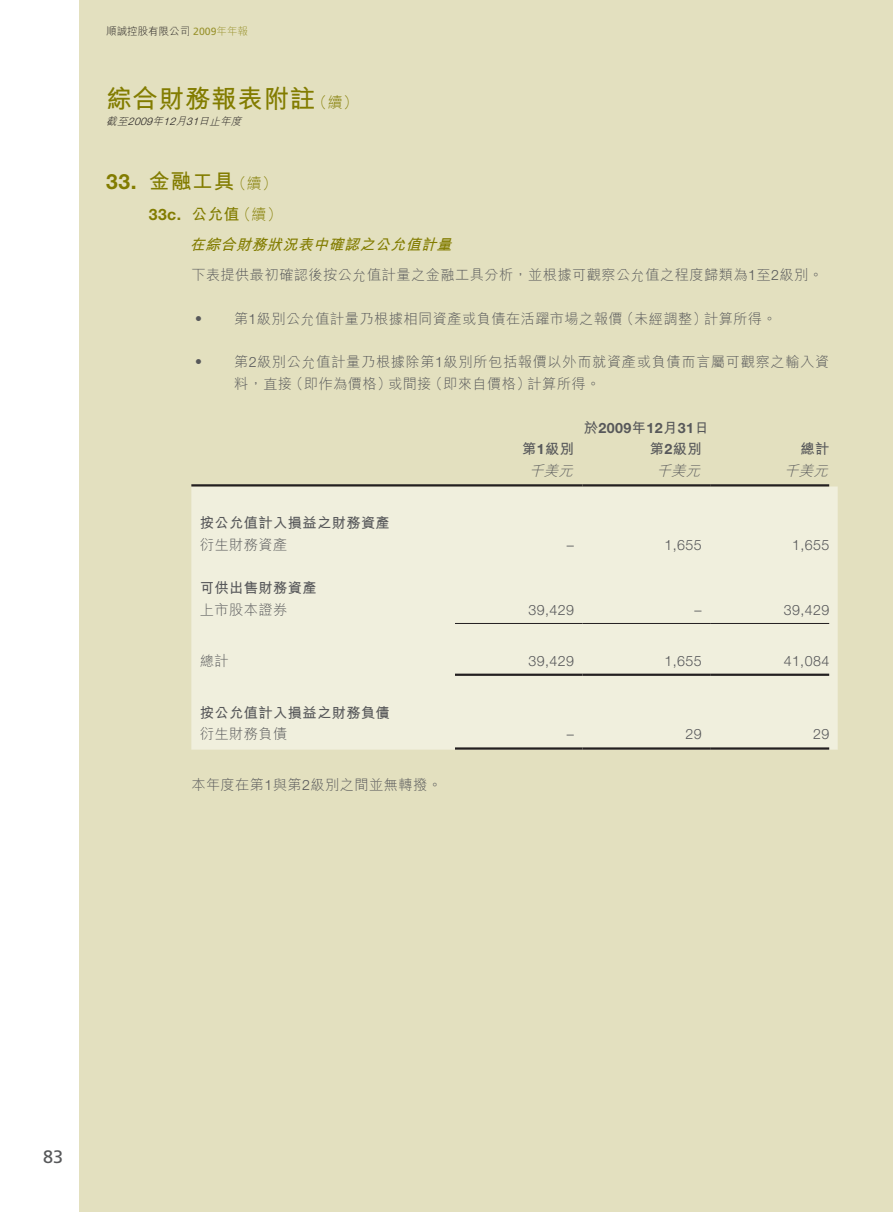
<style>
.page{position:relative;width:893px;height:1212px;background:#fff}
.page>*{position:absolute;margin:0;border:0;box-sizing:border-box;transform-origin:0 0}
.t1{font:700 25.5px "M Hei HK";letter-spacing:.03em;color:#827c00}
.t2{font:700 21px "M Hei HK";color:#827c00}
.t3{font:700 21px "Helvetica Neue LT Std";color:#827c00}
.t4{font:18px "Frutiger LT Std";color:#57585a}
.t5{font:700 15.75px "Helvetica Neue LT Std";color:#827c00}
.t6{font:700 15.75px "M Hei HK";color:#827c00}
.t7{font:italic 700 15px "M Hei HK";color:#827c00}
.t8{font:300 15px "M Hei HK";color:#827c00}
.t9{font:300 14.25px "M Hei HK";letter-spacing:.03em;color:#57585a}
.t10{font:300 14.25px "Helvetica Neue LT Std";letter-spacing:.03em;color:#57585a}
.t11{font:700 14.25px "M Hei HK";letter-spacing:.03em;color:#57585a}
.t12{font:700 14.25px "Helvetica Neue LT Std";letter-spacing:.03em;color:#57585a}
.t13{font:italic 300 14.25px "M Hei HK";color:#57585a}
.t14{font:300 10.5px "M Hei HK";color:#231f20}
.t15{font:italic 300 10.5px "M Hei HK";color:#231f20}
.t16{font:italic 300 10.5px "Helvetica Neue LT Std";color:#231f20}
.s1{font-family:"Frutiger LT Std";font-weight:400;color:#9a9430}
.s2{color:#9a9430}
.s3{font-family:"Helvetica Neue LT Std"}
.s4{font-family:"M Hei HK"}
</style>
<div class="page">
<div style="left:79px;top:0;width:814px;height:1212px;background:#e3e0bf"></div>
<div style="left:191px;top:486px;width:647px;height:264px;background:#f0efdd"></div>
<hr style="left:191px;top:484px;width:264px;height:2px;background:#231f20">
<hr style="left:455px;top:484px;width:128px;height:2px;background:#231f20">
<hr style="left:583px;top:484px;width:127px;height:2px;background:#231f20">
<hr style="left:710px;top:484px;width:119px;height:2px;background:#231f20">
<hr style="left:455px;top:623px;width:128px;height:1px;background:#231f20">
<hr style="left:583px;top:623px;width:127px;height:1px;background:#231f20">
<hr style="left:710px;top:623px;width:119px;height:1px;background:#231f20">
<hr style="left:455px;top:674px;width:128px;height:2px;background:#231f20">
<hr style="left:583px;top:674px;width:127px;height:2px;background:#231f20">
<hr style="left:710px;top:674px;width:119px;height:2px;background:#231f20">
<hr style="left:455px;top:747px;width:128px;height:3px;background:#231f20">
<hr style="left:583px;top:747px;width:127px;height:3px;background:#231f20">
<hr style="left:710px;top:747px;width:119px;height:3px;background:#231f20">
<p class="t14" style="left:106px;top:24px;width:143px">順誠控股有限公司 <span class="s1">2009</span><span class="s2">年年報</span></p>
<h1 class="t1" style="left:106px;top:80px;width:210px">綜合財務報表附註</h1>
<p class="t8" style="left:312px;top:92px;width:47px">（續(</p>
<p class="t15" style="left:199px;top:113px;width:48px">日止年度</p>
<p class="t15" style="left:152px;top:113px;width:16px">年</p>
<p class="t15" style="left:106px;top:113px;width:27px">截至</p>
<p class="t15" style="left:175px;top:113px;width:16px">月</p>
<p class="t16" style="left:128px;top:114px;width:29px">2009</p>
<p class="t16" style="left:163px;top:114px;width:17px">12</p>
<p class="t16" style="left:186px;top:114px;width:17px">31</p>
<h2 class="t3" style="left:106px;top:168px;width:32px">33.</h2>
<h2 class="t2" style="left:149px;top:166px;width:87px">金融工具</h2>
<p class="t8" style="left:231px;top:173px;width:47px">（續(</p>
<p class="t5" style="left:149px;top:204px;width:34px">33c.</p>
<p class="t6" style="left:191px;top:203px;width:50px">公允值</p>
<p class="t8" style="left:236px;top:204px;width:47px">（續(</p>
<p class="t7" style="left:190px;top:234px;width:268px">在綜合財務狀況表中確認之公允值計量</p>
<p class="t9" style="left:191px;top:265px;width:633px">下表提供最初確認後按公允值計量之金融工具分析，並根據可觀察公允值之程度歸類為 至<span class="s3">1 2</span>級別。</p>
<p class="t9" style="left:704px;top:309px;width:74px">計算所得。</p>
<p class="t9" style="left:620px;top:309px;width:89px">（未經調整）</p>
<p class="t9" style="left:234px;top:309px;width:390px">第<span class="s3">1</span>級別公允值計量乃根據相同資產或負債在活躍市場之報價</p>
<p class="t9" style="left:191px;top:309px;width:16px">•</p>
<p class="t9" style="left:192px;top:352px;width:16px">•</p>
<p class="t9" style="left:234px;top:352px;width:597px">第<span class="s3">2</span>級別公允值計量乃根據除第<span class="s3">1</span>級別所包括報價以外而就資產或負債而言屬可觀察之輸入資</p>
<p class="t9" style="left:289px;top:374px;width:104px">（即作為價格）</p>
<p class="t9" style="left:428px;top:374px;width:104px">（即來自價格）</p>
<p class="t9" style="left:527px;top:374px;width:74px">計算所得。</p>
<p class="t9" style="left:234px;top:374px;width:60px">料，直接</p>
<p class="t9" style="left:388px;top:374px;width:45px">或間接</p>
<p class="t11" style="left:522px;top:439px;width:53px">第<span class="s3">1</span>級別</p>
<p class="t13" style="left:529px;top:461px;width:50px">千美元</p>
<p class="t12" style="left:584px;top:419px;width:126px"><span class="s4">於</span>2009<span class="s4">年</span>12<span class="s4">月</span>31<span class="s4">日</span></p>
<p class="t11" style="left:650px;top:439px;width:53px">第<span class="s3">2</span>級別</p>
<p class="t13" style="left:657px;top:461px;width:50px">千美元</p>
<p class="t11" style="left:800px;top:439px;width:30px">總計</p>
<p class="t13" style="left:784px;top:461px;width:50px">千美元</p>
<p class="t11" style="left:200px;top:513px;width:192px">按公允值計入損益之財務資產</p>
<p class="t9" style="left:200px;top:535px;width:89px">衍生財務資產</p>
<p class="t11" style="left:200px;top:578px;width:118px">可供出售財務資產</p>
<p class="t9" style="left:200px;top:600px;width:89px">上市股本證券</p>
<p class="t9" style="left:200px;top:650px;width:30px">總計</p>
<p class="t11" style="left:200px;top:702px;width:192px">按公允值計入損益之財務負債</p>
<p class="t9" style="left:200px;top:724px;width:89px">衍生財務負債</p>
<p class="t9" style="left:191px;top:774px;width:252px">本年度在第<span class="s3">1</span>與第<span class="s3">2</span>級別之間並無轉撥。</p>
<p class="t10" style="left:567px;top:536px;width:9px">–</p>
<p class="t10" style="left:664px;top:536px;width:39px">1,655</p>
<p class="t10" style="left:792px;top:536px;width:39px">1,655</p>
<p class="t10" style="left:529px;top:601px;width:47px">39,429</p>
<p class="t10" style="left:695px;top:601px;width:9px">–</p>
<p class="t10" style="left:784px;top:601px;width:47px">39,429</p>
<p class="t10" style="left:528px;top:652px;width:47px">39,429</p>
<p class="t10" style="left:664px;top:652px;width:39px">1,655</p>
<p class="t10" style="left:784px;top:652px;width:47px">41,084</p>
<p class="t10" style="left:567px;top:725px;width:9px">–</p>
<p class="t10" style="left:685px;top:725px;width:18px">29</p>
<p class="t10" style="left:813px;top:725px;width:18px">29</p>
<p class="t4" style="left:43px;top:1146px;width:22px">83</p>
</div>
